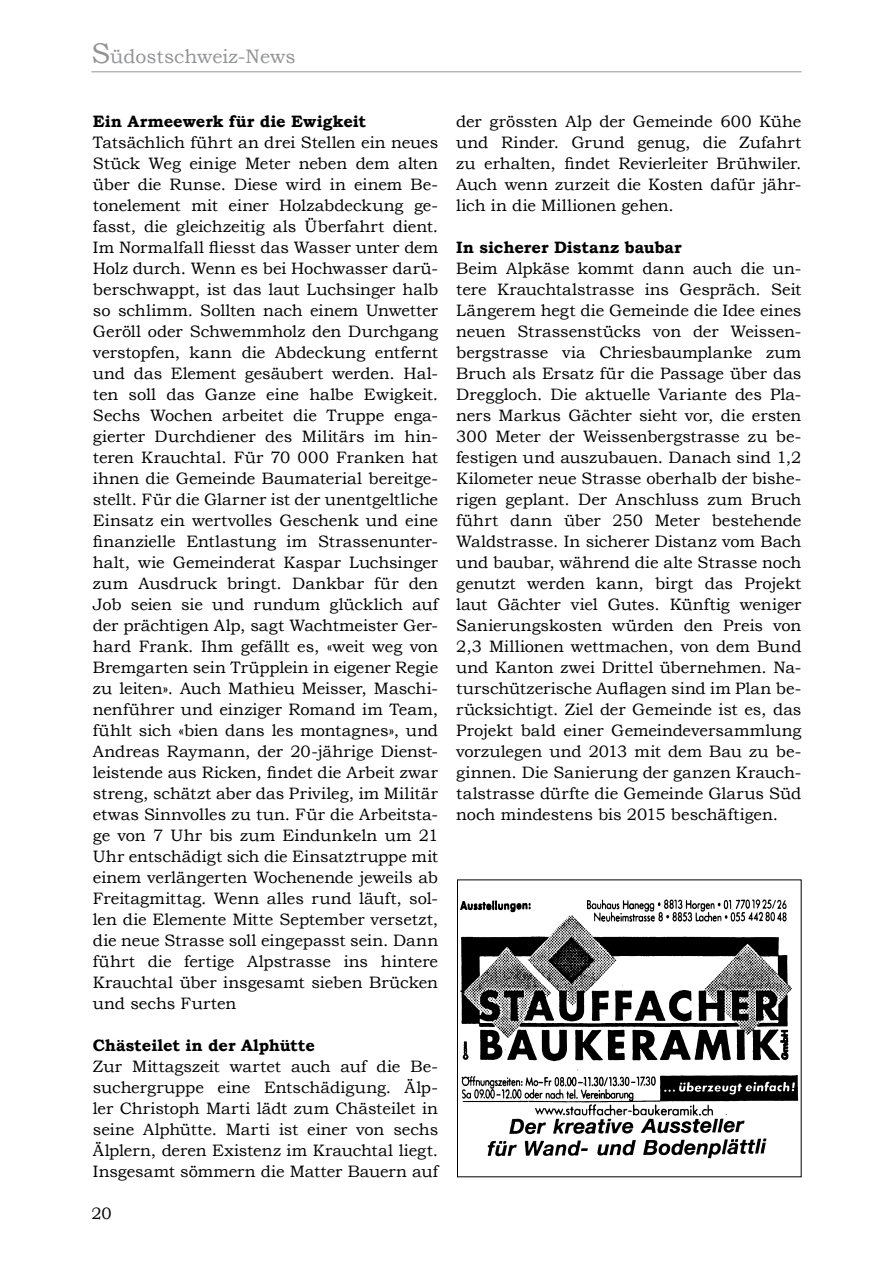
<style>
.page{position:relative;width:893px;height:1263px;background:#fff}
.page>*{position:absolute;margin:0;border:0;box-sizing:border-box;transform-origin:0 0}
.t1{font:19.5px "Bookman Old Style";color:#929395}
.t2{font:16.5px/21px "Bookman Old Style";letter-spacing:-.005em;color:#000;text-align:justify}
.t3{font:700 16.5px "Bookman Old Style";color:#000}
.s1{font-size:28.5px}
</style>
<div class="page">
<hr style="left:91px;top:71px;width:710px;height:1px;background:#929395">
<img style="left:460px;top:899px;width:339px;height:260px">
<p class="t1" style="left:91px;top:44px;width:206px"><span class="s1">S</span>üdostschweiz-News</p>
<p class="t3" style="left:93px;top:109px;width:275px">Ein Armeewerk für die Ewigkeit</p>
<p class="t2" style="left:93px;top:132px;width:347px">Tatsächlich führt an drei Stellen ein neues Stück Weg einige Meter neben dem alten über die Runse. Diese wird in einem Be&shy;tonelement mit einer Holzabdeckung ge&shy;fasst, die gleichzeitig als Überfahrt dient.<br>Im Normalfall fliesst das Wasser unter dem Holz durch. Wenn es bei Hochwasser darü&shy;berschwappt, ist das laut Luchsinger halb so schlimm. Sollten nach einem Unwetter Geröll oder Schwemmholz den Durchgang verstopfen, kann die Abdeckung entfernt und das Element gesäubert werden. Hal&shy;ten soll das Ganze eine halbe Ewigkeit.<br>Sechs Wochen arbeitet die Truppe enga&shy;gierter Durchdiener des Militärs im hin&shy;teren Krauchtal. Für 70 000 Franken hat ihnen die Gemeinde Baumaterial bereitge&shy;stellt. Für die Glarner ist der unentgeltliche Einsatz ein wertvolles Geschenk und eine finanzielle Entlastung im Strassenunter&shy;halt, wie Gemeinderat Kaspar Luchsinger zum Ausdruck bringt. Dankbar für den Job seien sie und rundum glücklich auf der prächtigen Alp, sagt Wachtmeister Ger&shy;hard Frank. Ihm gefällt es, «weit weg von Bremgarten sein Trüpplein in eigener Regie zu leiten». Auch Mathieu Meisser, Maschi&shy;nenführer und einziger Romand im Team, fühlt sich «bien dans les montagnes», und Andreas Raymann, der 20-jährige Dienst&shy;leistende aus Ricken, findet die Arbeit zwar streng, schätzt aber das Privileg, im Militär etwas Sinnvolles zu tun. Für die Arbeitsta&shy;ge von 7 Uhr bis zum Eindunkeln um 21<br>Uhr entschädigt sich die Einsatztruppe mit einem verlängerten Wochenende jeweils ab Freitagmittag. Wenn alles rund läuft, sol&shy;len die Elemente Mitte September versetzt, die neue Strasse soll eingepasst sein. Dann führt die fertige Alpstrasse ins hintere Krauchtal über insgesamt sieben Brücken und sechs Furten</p>
<p class="t3" style="left:93px;top:1034px;width:224px">Chästeilet in der Alphütte</p>
<p class="t2" style="left:93px;top:1056px;width:347px">Zur Mittagszeit wartet auch auf die Be&shy;suchergruppe eine Entschädigung. Älp&shy;ler Christoph Marti lädt zum Chästeilet in seine Alphütte. Marti ist einer von sechs Älplern, deren Existenz im Krauchtal liegt.<br>Insgesamt sömmern die Matter Bauern auf</p>
<p class="t2" style="left:91px;top:1203px;width:22px">20</p>
<p class="t2" style="left:456px;top:111px;width:347px">der grössten Alp der Gemeinde 600 Kühe und Rinder. Grund genug, die Zufahrt zu erhalten, findet Revierleiter Brühwiler.<br>Auch wenn zurzeit die Kosten dafür jähr&shy;lich in die Millionen gehen.</p>
<p class="t3" style="left:456px;top:236px;width:227px">In sicherer Distanz baubar</p>
<p class="t2" style="left:456px;top:258px;width:347px">Beim Alpkäse kommt dann auch die un&shy;tere Krauchtalstrasse ins Gespräch. Seit Längerem hegt die Gemeinde die Idee eines neuen Strassenstücks von der Weissen&shy;bergstrasse via Chriesbaumplanke zum Bruch als Ersatz für die Passage über das Dreggloch. Die aktuelle Variante des Pla&shy;ners Markus Gächter sieht vor, die ersten 300 Meter der Weissenbergstrasse zu be&shy;festigen und auszubauen. Danach sind 1,2<br>Kilometer neue Strasse oberhalb der bishe&shy;rigen geplant. Der Anschluss zum Bruch führt dann über 250 Meter bestehende Waldstrasse. In sicherer Distanz vom Bach und baubar, während die alte Strasse noch genutzt werden kann, birgt das Projekt laut Gächter viel Gutes. Künftig weniger Sanierungskosten würden den Preis von 2,3 Millionen wettmachen, von dem Bund und Kanton zwei Drittel übernehmen. Na&shy;turschützerische Auflagen sind im Plan be&shy;rücksichtigt. Ziel der Gemeinde ist es, das Projekt bald einer Gemeindeversammlung vorzulegen und 2013 mit dem Bau zu be&shy;ginnen. Die Sanierung der ganzen Krauch&shy;talstrasse dürfte die Gemeinde Glarus Süd noch mindestens bis 2015 beschäftigen.</p>
</div>
